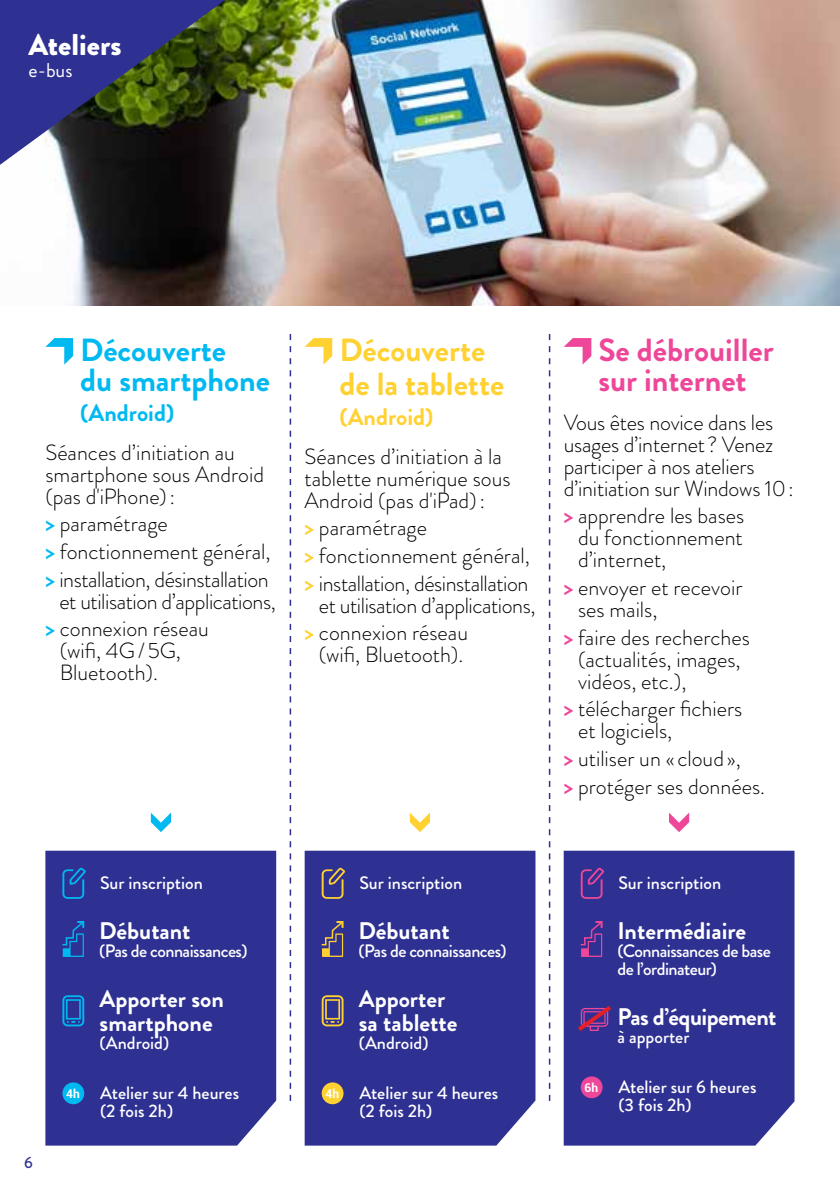
<style>
.page{position:relative;width:840px;height:1191px;background:#fff}
.page>*{position:absolute;margin:0;border:0;box-sizing:border-box;transform-origin:0 0}
.t1{font:700 32px/30px "Brandon Grotesque";color:#ee4799}
.t2{font:700 32px/30px "Brandon Grotesque";color:#00b9f1}
.t3{font:700 32px/34px "Brandon Grotesque";color:#ffd131}
.t4{font:900 30px "Brandon Grotesque";color:#fff}
.t5{font:700 24px/24px "Brandon Grotesque";color:#fff}
.t6{font:700 24px "Brandon Grotesque";letter-spacing:-.025em;color:#fff}
.t7{font:700 24px "Brandon Grotesque";color:#00b9f1}
.t8{font:700 24px "Brandon Grotesque";color:#ffd131}
.t9{font:300 22px/22px "Brandon Grotesque";color:#000}
.t10{font:300 22px/27.6px "Brandon Grotesque";letter-spacing:-.02em;color:#000}
.t11{font:20px "Brandon Grotesque";color:#fff}
.t12{font:500 18px/18px "Brandon Grotesque";color:#fff}
.t13{font:500 18px/18px "Brandon Grotesque";letter-spacing:-.03em;color:#fff}
.t14{font:500 16px "Brandon Grotesque";color:#2e3092}
.s1{font-weight:700;color:#00b9f1}
.s2{font-family:"Roboto";font-weight:700;font-size:12px}
.s3{font-weight:700;color:#ffd131}
.s4{font-weight:700;color:#ee4799}
</style>
<div class="page">
<hr style="left:839px;top:0;width:1px;height:306px;background:#e6e7e8">
<img style="left:60px;top:0;width:779px;height:306px">
<svg style="left:0;top:0;width:225px;height:165px;background:#32375a"></svg>
<svg style="left:151px;top:812px;width:20px;height:20px"></svg>
<svg style="left:409px;top:812px;width:21px;height:20px"></svg>
<svg style="left:289px;top:334px;width:2px;height:767px"></svg>
<svg style="left:548px;top:334px;width:2px;height:767px"></svg>
<div style="left:45px;top:850px;width:231px;height:295px;background:#2e3092"></div>
<svg style="left:62px;top:867px;width:24px;height:32px"></svg>
<svg style="left:61px;top:920px;width:24px;height:37px"></svg>
<svg style="left:62px;top:995px;width:22px;height:31px"></svg>
<div style="left:62px;top:1082px;width:22px;height:22px;background:#00b9f1;border-radius:50%"></div>
<div style="left:304px;top:850px;width:231px;height:295px;background:#2e3092"></div>
<svg style="left:321px;top:867px;width:24px;height:32px"></svg>
<svg style="left:320px;top:920px;width:24px;height:37px"></svg>
<svg style="left:321px;top:995px;width:22px;height:31px"></svg>
<div style="left:321px;top:1082px;width:22px;height:22px;background:#ffd131;border-radius:50%"></div>
<svg style="left:45px;top:338px;width:28px;height:26px"></svg>
<svg style="left:304px;top:338px;width:28px;height:26px"></svg>
<div style="left:563px;top:850px;width:231px;height:295px;background:#2e3092"></div>
<svg style="left:580px;top:867px;width:23px;height:32px"></svg>
<svg style="left:579px;top:920px;width:24px;height:37px"></svg>
<div style="left:580px;top:1076px;width:22px;height:22px;background:#ee4799;border-radius:50%"></div>
<svg style="left:564px;top:338px;width:27px;height:26px"></svg>
<svg style="left:669px;top:812px;width:19px;height:20px"></svg>
<svg style="left:573px;top:1002px;width:42px;height:33px"></svg>
<h2 class="t4" style="left:29px;top:24px;width:94px">Ateliers</h2>
<p class="t11" style="left:29px;top:57px;width:45px">e-bus</p>
<h1 class="t2" style="left:80px;top:335px;width:191px">Découverte<br>du smartphone</h1>
<p class="t7" style="left:80px;top:395px;width:96px">(Android)</p>
<p class="t9" style="left:45px;top:441px;width:220px">Séances d’initiation au smartphone sous Android (pas d'iPhone):</p>
<p class="t9" style="left:45px;top:510px;width:227px;line-height:27.6px"><span class="s1">&gt;</span> paramétrage<br><span class="s1">&gt;</span> fonctionnement général, <span class="s1">&gt;</span> installation, désinstallation</p>
<p class="t10" style="left:45px;top:587px;width:232px;text-indent:14px">et utilisation d’applications, <span class="s1">&gt;</span> connexion réseau</p>
<p class="t9" style="left:60px;top:640px;width:123px">(wifi, 4G/5G,<br>Bluetooth).</p>
<p class="t14" style="left:24px;top:1151px;width:10px">6</p>
<p class="t12" style="left:100px;top:873px;width:104px">Sur inscription</p>
<p class="t5" style="left:99px;top:918px;width:93px">Débutant</p>
<p class="t13" style="left:99px;top:941px;width:150px">(Pas de connaissances)</p>
<p class="t5" style="left:99px;top:986px;width:126px">Apporter son smartphone</p>
<p class="t12" style="left:99px;top:1033px;width:71px">(Android)</p>
<p class="t12" style="left:100px;top:1083px;width:140px;text-indent:-34px"><span class="s2">4h</span> Atelier sur 4 heures (2 fois 2h)</p>
<h1 class="t3" style="left:339px;top:333px;width:166px">Découverte de la tablette</h1>
<p class="t8" style="left:339px;top:399px;width:96px">(Android)</p>
<p class="t9" style="left:304px;top:445px;width:207px">Séances d’initiation à la tablette numérique sous<br>Android (pas d'iPad):</p>
<p class="t9" style="left:304px;top:514px;width:227px;line-height:27.6px"><span class="s3">&gt;</span> paramétrage<br><span class="s3">&gt;</span> fonctionnement général, <span class="s3">&gt;</span> installation, désinstallation</p>
<p class="t10" style="left:304px;top:591px;width:232px;text-indent:14px">et utilisation d’applications, <span class="s3">&gt;</span> connexion réseau</p>
<p class="t9" style="left:319px;top:644px;width:146px">(wifi, Bluetooth).</p>
<h1 class="t1" style="left:598px;top:335px;width:176px">Se débrouiller sur internet</h1>
<p class="t9" style="left:563px;top:411px;width:232px">Vous êtes novice dans les usages d’internet? Venez participer à nos ateliers d’initiation sur Windows 10:</p>
<p class="t9" style="left:577px;top:505px;width:167px;text-align:justify;text-indent:-14px"><span class="s4">&gt;</span> apprendre les bases du fonctionnement d’internet,</p>
<p class="t9" style="left:577px;top:576px;width:166px;text-indent:-14px"><span class="s4">&gt;</span> envoyer et recevoir ses mails,</p>
<p class="t9" style="left:577px;top:626px;width:173px;text-indent:-14px"><span class="s4">&gt;</span> faire des recherches (actualités, images, vidéos, etc.),</p>
<p class="t9" style="left:577px;top:698px;width:166px;text-indent:-14px"><span class="s4">&gt;</span> télécharger fichiers et logiciels,</p>
<p class="t9" style="left:563px;top:745px;width:203px;line-height:27.6px"><span class="s4">&gt;</span> utiliser un « cloud »,<br><span class="s4">&gt;</span> protéger ses données.</p>
<p class="t12" style="left:359px;top:873px;width:104px">Sur inscription</p>
<p class="t5" style="left:358px;top:918px;width:93px">Débutant</p>
<p class="t13" style="left:358px;top:941px;width:150px">(Pas de connaissances)</p>
<p class="t5" style="left:358px;top:986px;width:100px">Apporter sa tablette</p>
<p class="t12" style="left:358px;top:1033px;width:71px">(Android)</p>
<p class="t12" style="left:359px;top:1083px;width:140px;text-indent:-34px"><span class="s2">4h</span> Atelier sur 4 heures (2 fois 2h)</p>
<p class="t12" style="left:618px;top:873px;width:104px">Sur inscription</p>
<p class="t5" style="left:617px;top:918px;width:130px">Intermédiaire</p>
<p class="t13" style="left:617px;top:941px;width:155px">(Connaissances de base de l’ordinateur)</p>
<p class="t6" style="left:617px;top:999px;width:160px">Pas d’équipement</p>
<p class="t12" style="left:617px;top:1027px;width:73px">à apporter</p>
<p class="t12" style="left:618px;top:1077px;width:139px;text-indent:-34px"><span class="s2">6h</span> Atelier sur 6 heures (3 fois 2h)</p>
</div>
